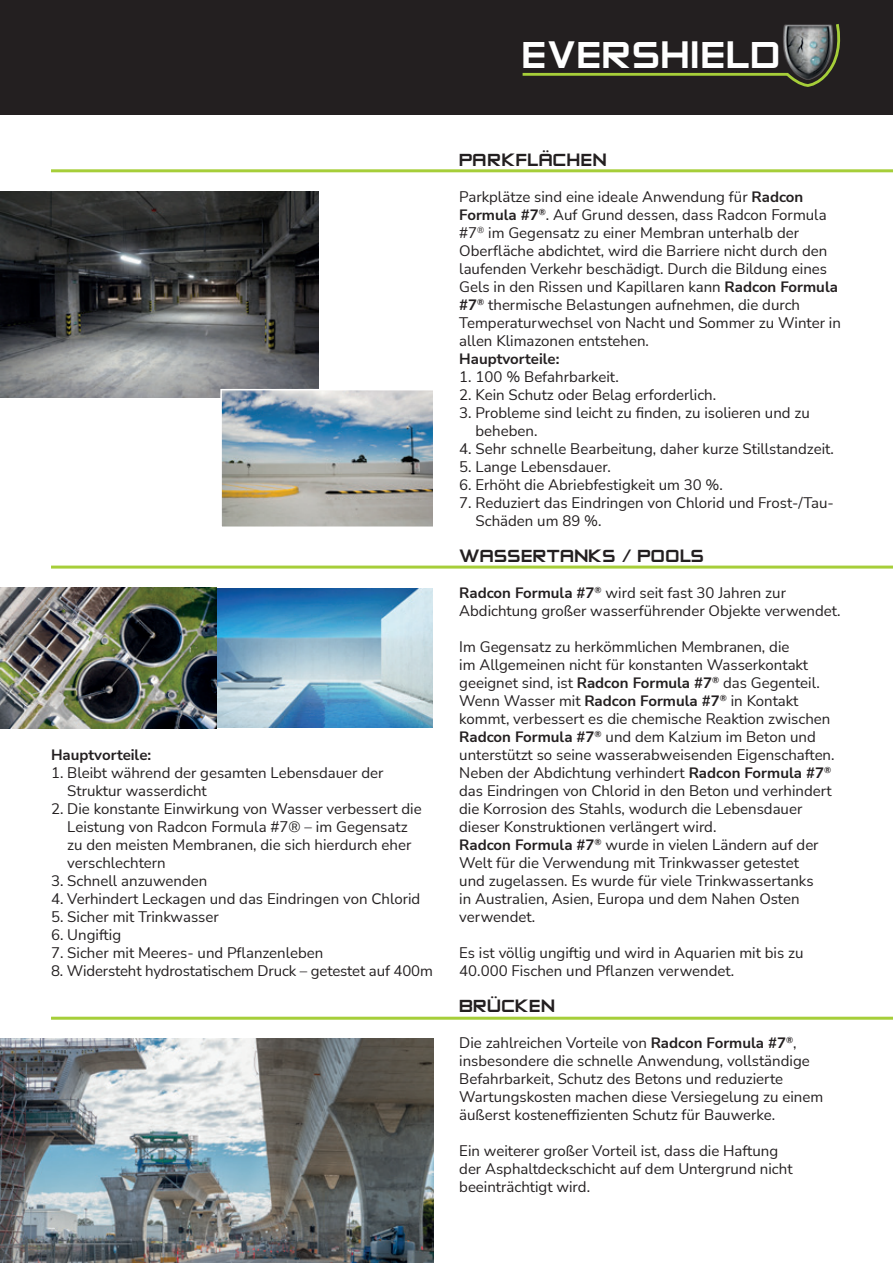
<style>
.page{position:relative;width:893px;height:1263px;background:#fff}
.page>*{position:absolute;margin:0;border:0;box-sizing:border-box;transform-origin:0 0}
.t1{font:45px "Zeroes Two";color:#fff}
.t2{font:21px "Zeroes Two";color:#231f20}
.t3{font:15px/18px "Nunito Sans";color:#231f20}
.t4{font:700 15px "Nunito Sans";color:#231f20}
.s1{font-weight:700}
</style>
<div class="page">
<div style="left:0;top:0;width:893px;height:115px;background:#231f20"></div>
<svg style="left:522px;top:24px;width:319px;height:62px"></svg>
<hr style="left:51px;top:169px;width:842px;height:3px;background:#a6ce39">
<hr style="left:51px;top:566px;width:842px;height:3px;background:#a6ce39">
<hr style="left:51px;top:1017px;width:842px;height:3px;background:#a6ce39">
<img style="left:0;top:191px;width:319px;height:207px">
<img style="left:0;top:588px;width:433px;height:140px">
<img style="left:0;top:1038px;width:434px;height:225px">
<img style="left:223px;top:392px;width:208px;height:133px">
<div style="left:220px;top:389px;width:214px;height:139px;border:2px solid #fff"></div>
<h1 class="t1" style="left:521px;top:33px;width:261px">EVERSHIELD</h1>
<p class="t4" style="left:51px;top:744px;width:102px">Hauptvorteile:</p>
<p class="t3" style="left:67px;top:763px;width:318px;text-indent:-16px">1. Bleibt während der gesamten Lebensdauer der<br>Struktur wasserdicht</p>
<p class="t3" style="left:67px;top:799px;width:356px;text-indent:-16px">2. Die konstante Einwirkung von Wasser verbessert die Leistung von Radcon Formula #7® – im Gegensatz zu den meisten Membranen, die sich hierdurch eher verschlechtern</p>
<p class="t3" style="left:51px;top:871px;width:158px">3. Schnell anzuwenden</p>
<p class="t3" style="left:51px;top:889px;width:371px">4. Verhindert Leckagen und das Eindringen von Chlorid</p>
<p class="t3" style="left:51px;top:907px;width:169px">5. Sicher mit Trinkwasser</p>
<p class="t3" style="left:51px;top:925px;width:72px">6. Ungiftig</p>
<p class="t3" style="left:51px;top:943px;width:274px">7. Sicher mit Meeres- und Pflanzenleben</p>
<p class="t3" style="left:51px;top:961px;width:383px">8. Widersteht hydrostatischem Druck – getestet auf 400m</p>
<h2 class="t2" style="left:459px;top:149px;width:149px">PARKFLÄCHEN</h2>
<p class="t3" style="left:459px;top:187px;width:383px">Parkplätze sind eine ideale Anwendung für <span class="s1">Radcon Formula #7</span><sup>®</sup>. Auf Grund dessen, dass Radcon Formula #7<sup>®</sup> im Gegensatz zu einer Membran unterhalb der Oberfläche abdichtet, wird die Barriere nicht durch den laufenden Verkehr beschädigt. Durch die Bildung eines Gels in den Rissen und Kapillaren kann <span class="s1">Radcon Formula #7</span><sup>®</sup> thermische Belastungen aufnehmen, die durch Temperaturwechsel von Nacht und Sommer zu Winter in allen Klimazonen entstehen.</p>
<p class="t4" style="left:459px;top:348px;width:102px">Hauptvorteile:</p>
<p class="t3" style="left:459px;top:367px;width:161px">1. 100 % Befahrbarkeit.</p>
<p class="t3" style="left:459px;top:385px;width:258px">2. Kein Schutz oder Belag erforderlich.</p>
<p class="t3" style="left:475px;top:403px;width:336px;text-indent:-16px">3. Probleme sind leicht zu finden, zu isolieren und zu beheben.</p>
<p class="t3" style="left:459px;top:439px;width:376px">4. Sehr schnelle Bearbeitung, daher kurze Stillstandzeit.</p>
<p class="t3" style="left:459px;top:457px;width:153px">5. Lange Lebensdauer.</p>
<p class="t3" style="left:459px;top:475px;width:265px">6. Erhöht die Abriebfestigkeit um 30 %.</p>
<p class="t3" style="left:475px;top:493px;width:360px;text-indent:-16px">7. Reduziert das Eindringen von Chlorid und Frost-/Tau-<br>Schäden um 89 %.</p>
<h2 class="t2" style="left:459px;top:545px;width:246px">WASSERTANKS / POOLS</h2>
<p class="t3" style="left:459px;top:583px;width:383px"><span class="s1">Radcon Formula #7</span><sup>®</sup> wird seit fast 30 Jahren zur<br>Abdichtung großer wasserführender Objekte verwendet.</p>
<p class="t3" style="left:459px;top:637px;width:377px">Im Gegensatz zu herkömmlichen Membranen, die<br>im Allgemeinen nicht für konstanten Wasserkontakt geeignet sind, ist <span class="s1">Radcon Formula #7</span><sup>®</sup> das Gegenteil.<br>Wenn Wasser mit <span class="s1">Radcon Formula #7</span><sup>®</sup> in Kontakt kommt, verbessert es die chemische Reaktion zwischen <span class="s1">Radcon Formula #7</span><sup>®</sup> und dem Kalzium im Beton und unterstützt so seine wasserabweisenden Eigenschaften.<br>Neben der Abdichtung verhindert <span class="s1">Radcon Formula #7</span><sup>® </sup>das Eindringen von Chlorid in den Beton und verhindert die Korrosion des Stahls, wodurch die Lebensdauer dieser Konstruktionen verlängert wird.<br><span class="s1">Radcon Formula #7</span><sup>®</sup> wurde in vielen Ländern auf der Welt für die Verwendung mit Trinkwasser getestet<br>und zugelassen. Es wurde für viele Trinkwassertanks<br>in Australien, Asien, Europa und dem Nahen Osten verwendet.</p>
<p class="t3" style="left:459px;top:943px;width:346px">Es ist völlig ungiftig und wird in Aquarien mit bis zu<br>40.000 Fischen und Pflanzen verwendet.</p>
<h2 class="t2" style="left:459px;top:995px;width:98px">BRÜCKEN</h2>
<p class="t3" style="left:459px;top:1033px;width:365px">Die zahlreichen Vorteile von <span class="s1">Radcon Formula #7</span><sup>®</sup>, insbesondere die schnelle Anwendung, vollständige Befahrbarkeit, Schutz des Betons und reduzierte Wartungskosten machen diese Versiegelung zu einem äußerst kosteneffizienten Schutz für Bauwerke.</p>
<p class="t3" style="left:459px;top:1141px;width:335px">Ein weiterer großer Vorteil ist, dass die Haftung der Asphaltdeckschicht auf dem Untergrund nicht beeinträchtigt wird.</p>
</div>
